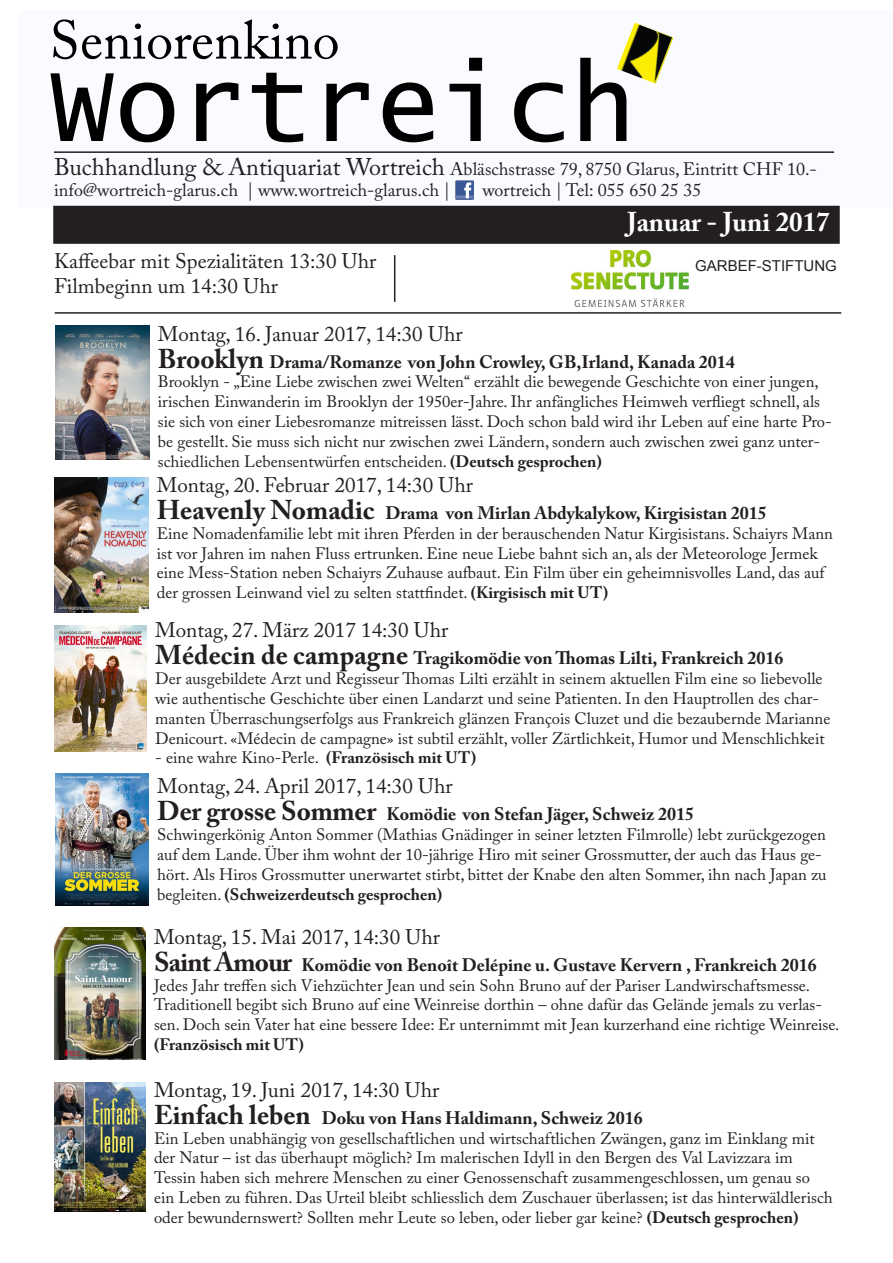
<style>
.page{position:relative;width:893px;height:1263px;background:#fff}
.page>*{position:absolute;margin:0;border:0;box-sizing:border-box;transform-origin:0 0}
.t1{font:108px "Lucida Console";color:#000}
.t2{font:54px "Adobe Caslon Pro";color:#000}
.t3{font:700 27px "Adobe Caslon Pro";color:#fff}
.t4{font:21px "Adobe Caslon Pro";color:#231f20}
.t5{font:700 18px "Adobe Caslon Pro";color:#231f20}
.t6{font:18px "Adobe Caslon Pro";color:#231f20}
.t7{font:16.5px/19.8px "Adobe Caslon Pro";color:#231f20}
.t8{font:15px "Arial";color:#231f20}
.s1{font-size:24px}
.s2{font-size:27px}
.s3{font-weight:700}
</style>
<div class="page">
<div style="left:20px;top:10px;width:873px;height:198px;background:#fafbff"></div>
<img style="left:617px;top:23px;width:56px;height:61px">
<hr style="left:54px;top:151px;width:780px;height:2px;background:#231f20">
<div style="left:54px;top:206px;width:785px;height:37px;background:#231f20"></div>
<div style="left:53px;top:206px;width:787px;height:38px;border:2px solid #231f20"></div>
<img style="left:571px;top:251px;width:117px;height:55px">
<img style="left:56px;top:325px;width:93px;height:134px">
<img style="left:54px;top:477px;width:94px;height:135px">
<img style="left:54px;top:625px;width:93px;height:126px">
<img style="left:56px;top:774px;width:93px;height:132px">
<img style="left:54px;top:928px;width:91px;height:131px">
<hr style="left:394px;top:255px;width:1px;height:47px;background:#231f20">
<img style="left:54px;top:1082px;width:91px;height:130px">
<img style="left:455px;top:181px;width:19px;height:19px">
<hr style="left:55px;top:312px;width:786px;height:2px;background:#231f20">
<p class="t2" style="left:50px;top:8px;width:291px">Seniorenkino</p>
<p class="t1" style="left:50px;top:56px;width:588px">Wortreich</p>
<p class="t6" style="left:54px;top:158px;width:764px"><span class="s1">Buchhandlung &amp; Antiquariat Wortreich</span> Abläschstrasse 79, 8750 Glarus, Eintritt CHF 10.-</p>
<p class="t6" style="left:54px;top:180px;width:398px">info@wortreich-glarus.ch | www.wortreich-glarus.ch |</p>
<p class="t6" style="left:482px;top:180px;width:221px">wortreich | Tel: 055 650 25 35</p>
<p class="t3" style="left:627px;top:206px;width:204px">Januar - Juni 2017</p>
<p class="t4" style="left:54px;top:248px;width:324px">Kaffeebar mit Spezialitäten 13:30 Uhr</p>
<p class="t4" style="left:54px;top:273px;width:225px">Filmbeginn um 14:30 Uhr</p>
<p class="t8" style="left:695px;top:256px;width:143px">GARBEF-STIFTUNG</p>
<p class="t4" style="left:158px;top:321px;width:306px">Montag, 16. Januar 2017, 14:30 Uhr</p>
<p class="t5" style="left:158px;top:351px;width:578px"><span class="s2">Brooklyn</span> Drama/Romanze von John Crowley, GB,Irland, Kanada 2014</p>
<p class="t7" style="left:158px;top:372px;width:675px">Brooklyn - „Eine Liebe zwischen zwei Welten“ erzählt die bewegende Geschichte von einer jungen, irischen Einwanderin im Brooklyn der 1950er-Jahre. Ihr anfängliches Heimweh verfliegt schnell, als sie sich von einer Liebesromanze mitreissen lässt. Doch schon bald wird ihr Leben auf eine harte Pro&shy;be gestellt. Sie muss sich nicht nur zwischen zwei Ländern, sondern auch zwischen zwei ganz unter&shy;schiedlichen Lebensentwürfen entscheiden. <span class="s3">(Deutsch gesprochen)</span></p>
<p class="t4" style="left:157px;top:472px;width:318px">Montag, 20. Februar 2017, 14:30 Uhr</p>
<p class="t5" style="left:157px;top:502px;width:612px"><span class="s2">Heavenly Nomadic</span> Drama von Mirlan Abdykalykow, Kirgisistan 2015</p>
<p class="t7" style="left:157px;top:523px;width:678px">Eine Nomadenfamilie lebt mit ihren Pferden in der berauschenden Natur Kirgisistans. Schaiyrs Mann ist vor Jahren im nahen Fluss ertrunken. Eine neue Liebe bahnt sich an, als der Meteorologe Jermek eine Mess-Station neben Schaiyrs Zuhause aufbaut. Ein Film über ein geheimnisvolles Land, das auf der grossen Leinwand viel zu selten stattfindet. <span class="s3">(Kirgisisch mit UT)</span></p>
<p class="t4" style="left:155px;top:618px;width:295px">Montag, 27. März 2017 14:30 Uhr</p>
<p class="t5" style="left:155px;top:648px;width:630px"><span class="s2">Médecin de campagne</span> Tragikomödie von Thomas Lilti, Frankreich 2016</p>
<p class="t7" style="left:155px;top:668px;width:677px">Der ausgebildete Arzt und Regisseur Thomas Lilti erzählt in seinem aktuellen Film eine so liebevolle wie authentische Geschichte über einen Landarzt und seine Patienten. In den Hauptrollen des char&shy;manten Überraschungserfolgs aus Frankreich glänzen François Cluzet und die bezaubernde Marianne Denicourt. «Médecin de campagne» ist subtil erzählt, voller Zärtlichkeit, Humor und Menschlichkeit</p>
<p class="t7" style="left:155px;top:748px;width:322px">- eine wahre Kino-Perle. <span class="s3">(Französisch mit UT)</span></p>
<p class="t4" style="left:157px;top:774px;width:297px">Montag, 24. April 2017, 14:30 Uhr</p>
<p class="t5" style="left:157px;top:804px;width:538px"><span class="s2">Der grosse Sommer</span> Komödie von Stefan Jäger, Schweiz 2015</p>
<p class="t7" style="left:157px;top:825px;width:671px">Schwingerkönig Anton Sommer (Mathias Gnädinger in seiner letzten Filmrolle) lebt zurückgezogen auf dem Lande. Über ihm wohnt der 10-jährige Hiro mit seiner Grossmutter, der auch das Haus ge&shy;hört. Als Hiros Grossmutter unerwartet stirbt, bittet der Knabe den alten Sommer, ihn nach Japan zu begleiten. <span class="s3">(Schweizerdeutsch gesprochen)</span></p>
<p class="t4" style="left:154px;top:924px;width:287px">Montag, 15. Mai 2017, 14:30 Uhr</p>
<p class="t5" style="left:154px;top:954px;width:664px"><span class="s2">Saint Amour</span> Komödie von Benoît Delépine u. Gustave Kervern , Frankreich 2016</p>
<p class="t7" style="left:154px;top:975px;width:687px">Jedes Jahr treffen sich Viehzüchter Jean und sein Sohn Bruno auf der Pariser Landwirschaftsmesse.<br>Traditionell begibt sich Bruno auf eine Weinreise dorthin – ohne dafür das Gelände jemals zu verlas&shy;sen. Doch sein Vater hat eine bessere Idee: Er unternimmt mit Jean kurzerhand eine richtige Weinreise. <span class="s3">(Französisch mit UT)</span></p>
<p class="t4" style="left:154px;top:1077px;width:287px">Montag, 19. Juni 2017, 14:30 Uhr</p>
<p class="t5" style="left:154px;top:1107px;width:490px"><span class="s2">Einfach leben</span> Doku von Hans Haldimann, Schweiz 2016</p>
<p class="t7" style="left:154px;top:1128px;width:680px">Ein Leben unabhängig von gesellschaftlichen und wirtschaftlichen Zwängen, ganz im Einklang mit der Natur – ist das überhaupt möglich? Im malerischen Idyll in den Bergen des Val Lavizzara im Tessin haben sich mehrere Menschen zu einer Genossenschaft zusammengeschlossen, um genau so ein Leben zu führen. Das Urteil bleibt schliesslich dem Zuschauer überlassen; ist das hinterwäldlerisch oder bewundernswert? Sollten mehr Leute so leben, oder lieber gar keine? <span class="s3">(Deutsch gesprochen)</span></p>
</div>
